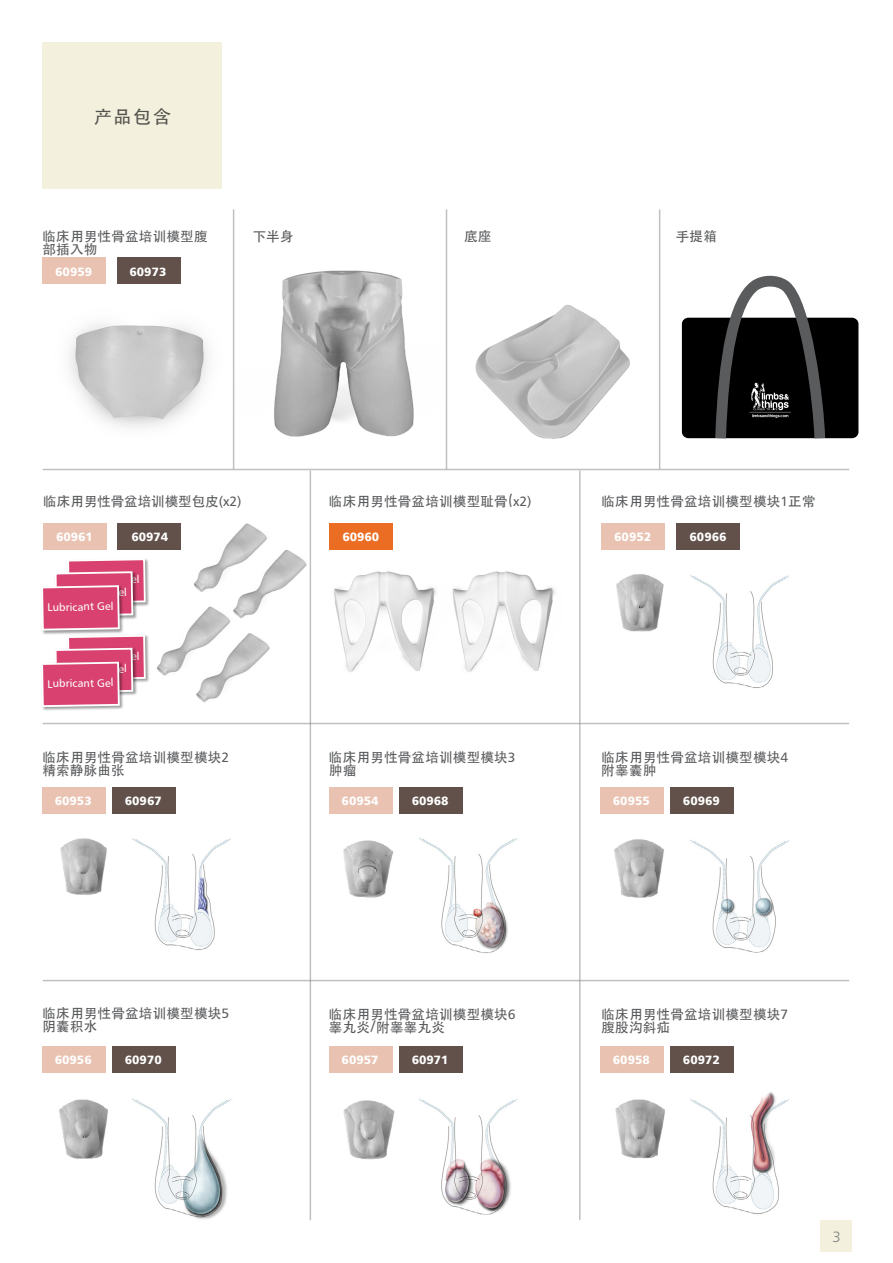
<style>
.page{position:relative;width:893px;height:1263px;background:#fff}
.page>*{position:absolute;margin:0;border:0;box-sizing:border-box;transform-origin:0 0}
.t1{font:500 18px "ST Heiti TC";color:#58595b}
.t2{font:15px "Humanist 777 BT Light B";color:#808285}
.t3{font:500 13.5px/13.5px "ST Heiti TC";letter-spacing:.02em;color:#58595b}
.t4{font:500 13.5px "ST Heiti TC";color:#58595b}
.t5{font:12px "Humanist 777 BT Black B";color:#fff}
.t6{font:11.1px "Humanist 777 BT Roman B";color:#fff}
.s1{font-family:"Humanist 777 BT Roman B";font-weight:400}
</style>
<div class="page">
<div style="left:820px;top:1220px;width:32px;height:32px;background:#f3f0dd"></div>
<img style="left:329px;top:549px;width:95px;height:123px">
<img style="left:424px;top:571px;width:131px;height:101px">
<img style="left:194px;top:508px;width:116px;height:122px">
<img style="left:157px;top:591px;width:124px;height:112px">
<img style="left:475px;top:305px;width:155px;height:134px">
<img style="left:234px;top:243px;width:180px;height:221px">
<img style="left:69px;top:324px;width:140px;height:104px">
<div style="left:43px;top:258px;width:63px;height:26px;background:#e9c2b1"></div>
<div style="left:117px;top:258px;width:64px;height:26px;background:#61514a"></div>
<div style="left:676px;top:523px;width:64px;height:26px;background:#61514a"></div>
<div style="left:118px;top:523px;width:63px;height:26px;background:#61514a"></div>
<div style="left:601px;top:523px;width:64px;height:26px;background:#e9c2b1"></div>
<div style="left:43px;top:523px;width:64px;height:26px;background:#e9c2b1"></div>
<div style="left:329px;top:523px;width:64px;height:26px;background:#eb6d24"></div>
<div style="left:682px;top:318px;width:176px;height:120px;background:#000;border-radius:6px"></div>
<svg style="left:709px;top:275px;width:122px;height:164px"></svg>
<hr style="left:310px;top:471px;width:1px;height:749px;background:#808285">
<hr style="left:43px;top:469px;width:806px;height:1px;background:#808285">
<hr style="left:43px;top:723px;width:806px;height:1px;background:#808285">
<hr style="left:43px;top:980px;width:806px;height:1px;background:#808285">
<hr style="left:579px;top:471px;width:2px;height:749px;background:#808285">
<div style="left:67px;top:558px;width:83px;height:50px;background:#000;opacity:.39"></div>
<div style="left:67px;top:634px;width:83px;height:50px;background:#000;opacity:.39"></div>
<div style="left:41px;top:661px;width:83px;height:50px;background:#000;opacity:.39"></div>
<svg style="left:41px;top:558px;width:106px;height:150px"></svg>
<div style="left:42px;top:787px;width:64px;height:26px;background:#e9c2b1"></div>
<div style="left:42px;top:1046px;width:64px;height:26px;background:#e9c2b1"></div>
<div style="left:329px;top:1046px;width:64px;height:26px;background:#e9c2b1"></div>
<div style="left:600px;top:1046px;width:64px;height:26px;background:#e9c2b1"></div>
<div style="left:329px;top:787px;width:64px;height:26px;background:#e9c2b1"></div>
<div style="left:600px;top:787px;width:64px;height:26px;background:#e9c2b1"></div>
<div style="left:112px;top:787px;width:64px;height:26px;background:#61514a"></div>
<div style="left:112px;top:1046px;width:64px;height:26px;background:#61514a"></div>
<div style="left:399px;top:1046px;width:64px;height:26px;background:#61514a"></div>
<div style="left:670px;top:1046px;width:64px;height:26px;background:#61514a"></div>
<div style="left:399px;top:787px;width:64px;height:26px;background:#61514a"></div>
<div style="left:670px;top:787px;width:64px;height:26px;background:#61514a"></div>
<img style="left:132px;top:838px;width:99px;height:112px">
<img style="left:419px;top:837px;width:99px;height:116px">
<img style="left:690px;top:839px;width:99px;height:114px">
<img style="left:690px;top:575px;width:99px;height:113px">
<img style="left:132px;top:1098px;width:100px;height:121px">
<img style="left:419px;top:1098px;width:98px;height:117px">
<img style="left:690px;top:1092px;width:99px;height:122px">
<img style="left:60px;top:838px;width:47px;height:57px">
<img style="left:343px;top:840px;width:50px;height:58px">
<img style="left:614px;top:839px;width:50px;height:59px">
<img style="left:616px;top:574px;width:48px;height:58px">
<img style="left:59px;top:1099px;width:49px;height:60px">
<img style="left:343px;top:1100px;width:52px;height:60px">
<img style="left:615px;top:1099px;width:50px;height:60px">
<hr style="left:233px;top:210px;width:1px;height:259px;background:#808285">
<hr style="left:446px;top:210px;width:1px;height:259px;background:#808285">
<hr style="left:659px;top:210px;width:1px;height:259px;background:#808285">
<div style="left:43px;top:43px;width:179px;height:146px;background:#f3f0dd"></div>
<h1 class="t1" style="left:94px;top:107px;width:79px">产品包含</h1>
<p class="t3" style="left:253px;top:229px;width:43px">下半身</p>
<p class="t3" style="left:43px;top:229px;width:166px">临床用男性骨盆培训模型腹</p>
<p class="t3" style="left:464px;top:229px;width:29px">底座</p>
<p class="t3" style="left:43px;top:242px;width:56px">部插入物</p>
<p class="t5" style="left:55px;top:264px;width:38px">60959</p>
<p class="t5" style="left:130px;top:264px;width:38px">60973</p>
<p class="t3" style="left:676px;top:229px;width:43px">手提箱</p>
<p class="t4" style="left:43px;top:493px;width:200px">临床用男性骨盆培训模型包皮<span class="s1">(x2)</span></p>
<p class="t3" style="left:329px;top:494px;width:204px">临床用男性骨盆培训模型耻骨(<span class="s1">x2)</span></p>
<p class="t3" style="left:601px;top:494px;width:216px">临床用男性骨盆培训模型模块<span class="s1">1</span>正常</p>
<p class="t5" style="left:342px;top:529px;width:38px">60960</p>
<p class="t5" style="left:56px;top:529px;width:38px">60961</p>
<p class="t5" style="left:131px;top:529px;width:38px">60974</p>
<p class="t5" style="left:614px;top:529px;width:38px">60952</p>
<p class="t5" style="left:690px;top:529px;width:38px">60966</p>
<p class="t6" style="left:47px;top:600px;width:67px;rotate:-1deg">Lubricant Gel</p>
<p class="t6" style="left:47px;top:677px;width:67px;rotate:-1deg">Lubricant Gel</p>
<p class="t3" style="left:43px;top:750px;width:188px">临床用男性骨盆培训模型模块<span class="s1">2</span>精索静脉曲张</p>
<p class="t3" style="left:329px;top:750px;width:188px">临床用男性骨盆培训模型模块<span class="s1">3</span>肿瘤</p>
<p class="t3" style="left:601px;top:750px;width:188px">临床用男性骨盆培训模型模块<span class="s1">4</span>附睾囊肿</p>
<p class="t5" style="left:55px;top:793px;width:38px">60953</p>
<p class="t5" style="left:125px;top:793px;width:38px">60967</p>
<p class="t5" style="left:342px;top:793px;width:38px">60954</p>
<p class="t5" style="left:613px;top:793px;width:38px">60955</p>
<p class="t5" style="left:412px;top:793px;width:38px">60968</p>
<p class="t5" style="left:683px;top:793px;width:38px">60969</p>
<p class="t3" style="left:43px;top:1006px;width:188px">临床用男性骨盆培训模型模块<span class="s1">5</span>阴囊积水</p>
<p class="t3" style="left:329px;top:1007px;width:188px">临床用男性骨盆培训模型模块<span class="s1">6</span>睾丸炎/附睾睾丸炎</p>
<p class="t3" style="left:601px;top:1007px;width:188px">临床用男性骨盆培训模型模块<span class="s1">7</span>腹股沟斜疝</p>
<p class="t5" style="left:55px;top:1052px;width:38px">60956</p>
<p class="t5" style="left:342px;top:1052px;width:38px">60957</p>
<p class="t5" style="left:613px;top:1052px;width:38px">60958</p>
<p class="t5" style="left:125px;top:1052px;width:38px">60970</p>
<p class="t5" style="left:412px;top:1052px;width:38px">60971</p>
<p class="t5" style="left:683px;top:1052px;width:38px">60972</p>
<p class="t2" style="left:832px;top:1227px;width:10px">3</p>
</div>
